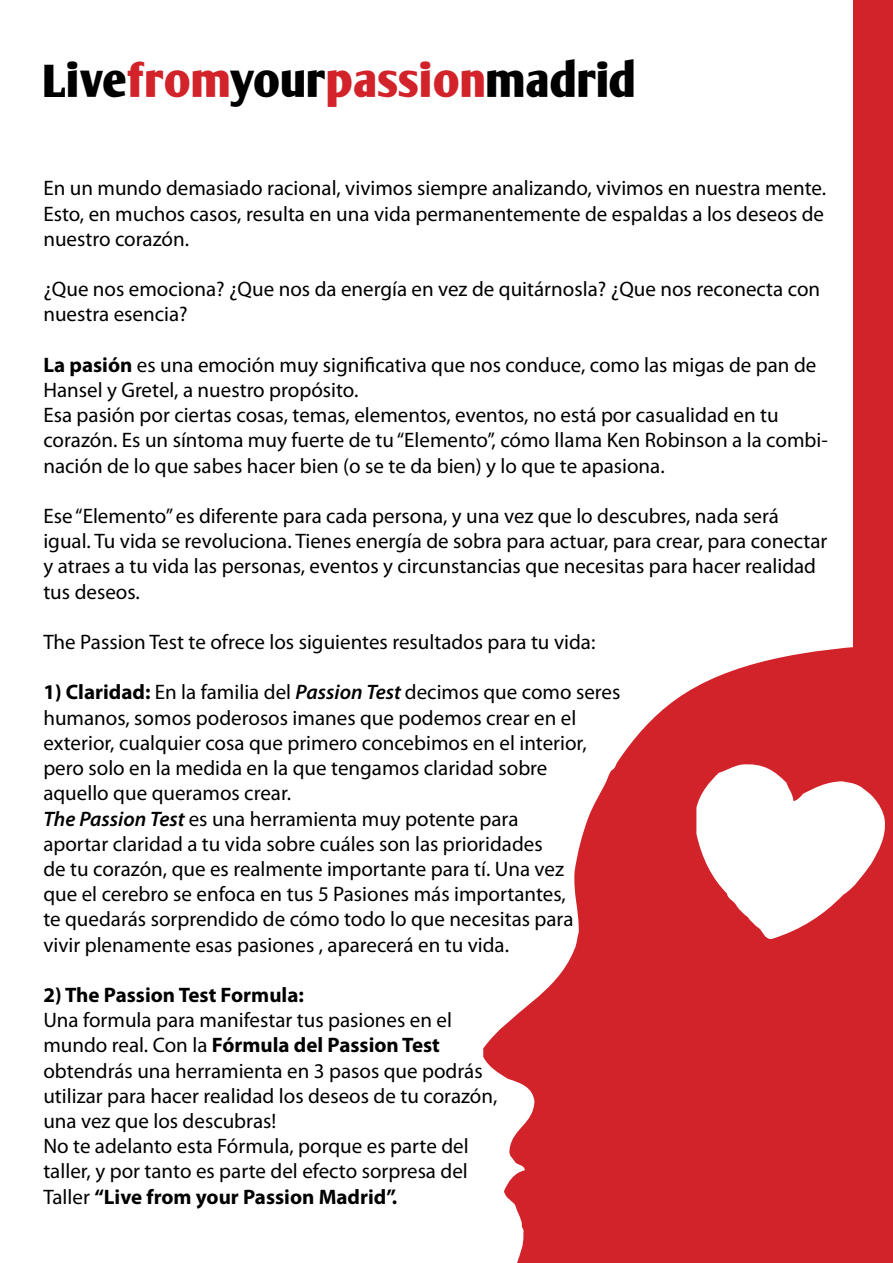
<style>
.page{position:relative;width:893px;height:1263px;background:#fff}
.page>*{position:absolute;margin:0;border:0;box-sizing:border-box;transform-origin:0 0}
.t1{font:700 45px "Oli Jo";letter-spacing:-.035em;color:#000}
.t2{font:21px/25.2px "Myriad Pro";color:#000}
.t3{font:700 21px "Myriad Pro";color:#000}
.s1{color:#d2232a}
.s2{font-weight:700}
.s3{font-weight:600;font-style:italic}
</style>
<div class="page">
<div style="left:854px;top:0;width:39px;height:748px;background:#d2232a"></div>
<svg style="left:483px;top:644px;width:410px;height:619px;fill:#d2232a"></svg>
<h1 class="t1" style="left:43px;top:54px;width:598px">Live<span class="s1">from</span>your<span class="s1">passion</span>madrid</h1>
<p class="t2" style="left:43px;top:175px;width:784px;text-align:justify">En un mundo demasiado racional, vivimos siempre analizando, vivimos en nuestra mente.<br>Esto, en muchos casos, resulta en una vida permanentemente de espaldas a los deseos de nuestro corazón.</p>
<p class="t2" style="left:43px;top:276px;width:778px">¿Que nos emociona? ¿Que nos da energía en vez de quitárnosla? ¿Que nos reconecta con nuestra esencia?</p>
<p class="t2" style="left:43px;top:352px;width:786px"><span class="s2">La pasión</span> es una emoción muy significativa que nos conduce, como las migas de pan de Hansel y Gretel, a nuestro propósito.<br>Esa pasión por ciertas cosas, temas, elementos, eventos, no está por casualidad en tu corazón. Es un síntoma muy fuerte de tu “Elemento”, cómo llama Ken Robinson a la combi&shy;nación de lo que sabes hacer bien (o se te da bien) y lo que te apasiona.</p>
<p class="t2" style="left:43px;top:503px;width:786px">Ese “Elemento” es diferente para cada persona, y una vez que lo descubres, nada será igual. Tu vida se revoluciona. Tienes energía de sobra para actuar, para crear, para conectar y atraes a tu vida las personas, eventos y circunstancias que necesitas para hacer realidad tus deseos.</p>
<p class="t2" style="left:43px;top:629px;width:553px">The Passion Test te ofrece los siguientes resultados para tu vida:</p>
<p class="t2" style="left:43px;top:679px;width:579px"><span class="s2">1) Claridad:</span> En la familia del <span class="s3">Passion Test</span> decimos que como seres humanos, somos poderosos imanes que podemos crear en el exterior, cualquier cosa que primero concebimos en el interior, pero solo en la medida en la que tengamos claridad sobre<br>aquello que queramos crear.<br><span class="s3">The Passion Test</span> es una herramienta muy potente para<br>aportar claridad a tu vida sobre cuáles son las prioridades<br>de tu corazón, que es realmente importante para tí. Una vez<br>que el cerebro se enfoca en tus 5 Pasiones más importantes,<br>te quedarás sorprendido de cómo todo lo que necesitas para<br>vivir plenamente esas pasiones , aparecerá en tu vida.</p>
<p class="t3" style="left:43px;top:981px;width:262px">2) The Passion Test Formula:</p>
<p class="t2" style="left:43px;top:1007px;width:456px">Una formula para manifestar tus pasiones en el mundo real. Con la <span class="s2">Fórmula del Passion Test </span>obtendrás una herramienta en 3 pasos que podrás utilizar para hacer realidad los deseos de tu corazón, una vez que los descubras!<br>No te adelanto esta Fórmula, porque es parte del taller, y por tanto es parte del efecto sorpresa del Taller <span class="s2">“Live from your Passion Madrid”.</span></p>
</div>
